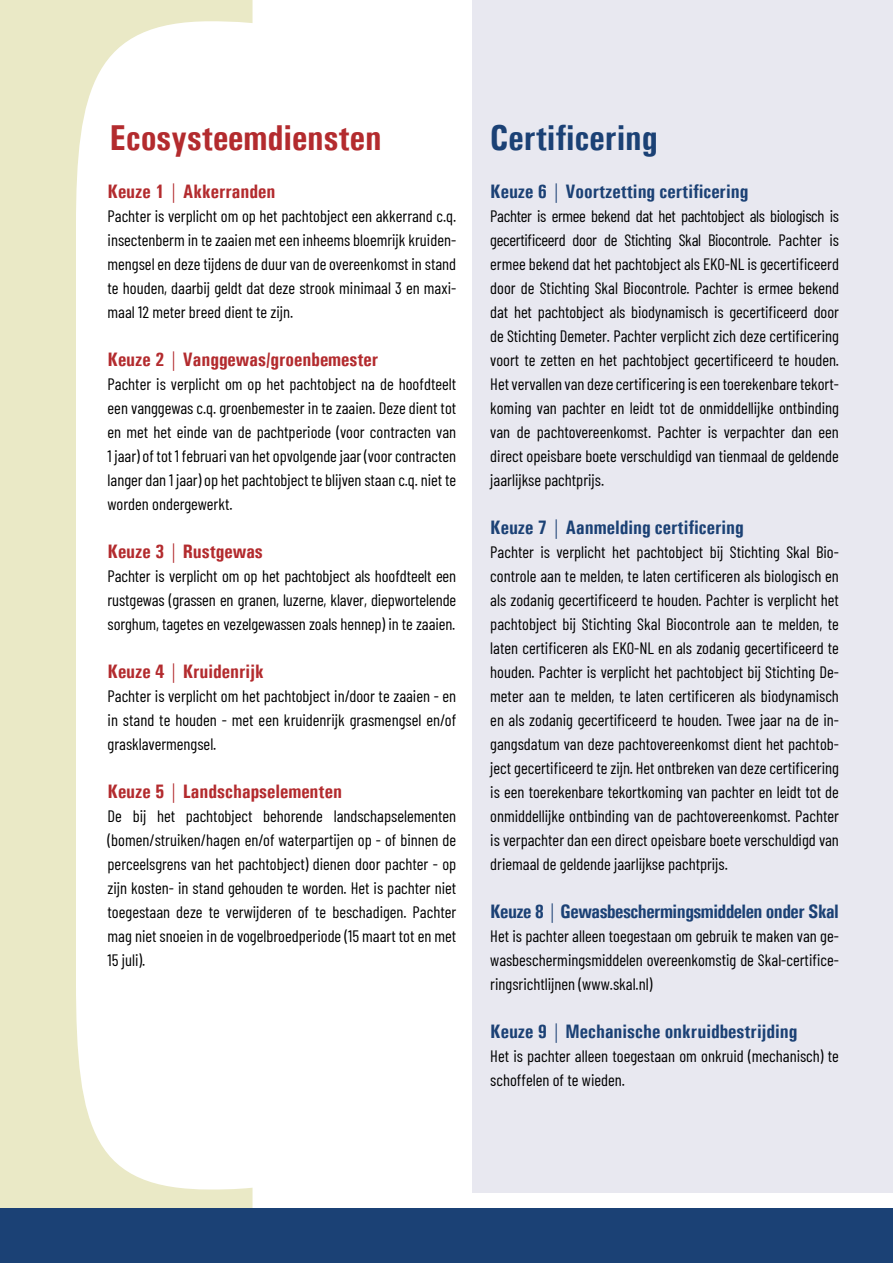
<style>
.page{position:relative;width:893px;height:1263px;background:#fff}
.page>*{position:absolute;margin:0;border:0;box-sizing:border-box;transform-origin:0 0}
.t1{font:700 condensed 36px "Univers";color:#b32b2e}
.t2{font:700 condensed 36px "Univers";color:#1b4175}
.t3{font:700 condensed 19.5px "Univers";color:#b32b2e}
.t4{font:700 condensed 19.5px "Univers";color:#1b4175}
.t5{font:700 condensed 19.5px "Univers";letter-spacing:-.025em;color:#1b4175}
.t6{font:16.5px/24px "Barlow Condensed";color:#000;text-align:justify}
</style>
<div class="page">
<div style="left:473px;top:0;width:420px;height:1192px;background:#e8e8f0"></div>
<svg style="left:0;top:0;width:253px;height:1209px"></svg>
<div style="left:0;top:1209px;width:893px;height:54px;background:#1b4175"></div>
<h1 class="t1" style="left:109px;top:116px;width:274px">Ecosysteemdiensten</h1>
<h1 class="t2" style="left:490px;top:116px;width:169px">Certificering</h1>
<p class="t3" style="left:108px;top:180px;width:169px">Keuze 1 | Akkerranden</p>
<p class="t6" style="left:108px;top:203px;width:350px">Pachter is verplicht om op het pachtobject een akkerrand c.q. insectenberm in te zaaien met een inheems bloemrijk kruiden&shy;mengsel en deze tijdens de duur van de overeenkomst in stand te houden, daarbij geldt dat deze strook minimaal 3 en maxi&shy;maal 12 meter breed dient te zijn.</p>
<p class="t3" style="left:108px;top:348px;width:272px">Keuze 2 | Vanggewas/groenbemester</p>
<p class="t6" style="left:108px;top:371px;width:350px">Pachter is verplicht om op het pachtobject na de hoofdteelt een vanggewas c.q. groenbemester in te zaaien. Deze dient tot en met het einde van de pachtperiode (voor contracten van 1 jaar) of tot 1 februari van het opvolgende jaar (voor contracten langer dan 1 jaar) op het pachtobject te blijven staan c.q. niet te worden ondergewerkt.</p>
<p class="t3" style="left:108px;top:540px;width:157px">Keuze 3 | Rustgewas</p>
<p class="t6" style="left:108px;top:563px;width:350px">Pachter is verplicht om op het pachtobject als hoofdteelt een rustgewas (grassen en granen, luzerne, klaver, diepwortelende sorghum, tagetes en vezelgewassen zoals hennep) in te zaaien.</p>
<p class="t3" style="left:108px;top:660px;width:158px">Keuze 4 | Kruidenrijk</p>
<p class="t6" style="left:108px;top:683px;width:350px">Pachter is verplicht om het pachtobject in/door te zaaien - en in stand te houden - met een kruidenrijk grasmengsel en/of grasklavermengsel.</p>
<p class="t3" style="left:108px;top:780px;width:236px">Keuze 5 | Landschapselementen</p>
<p class="t6" style="left:108px;top:803px;width:350px">De bij het pachtobject behorende landschapselementen (bomen/struiken/hagen en/of waterpartijen op - of binnen de perceelsgrens van het pachtobject) dienen door pachter - op zijn kosten- in stand gehouden te worden. Het is pachter niet toegestaan deze te verwijderen of te beschadigen. Pachter mag niet snoeien in de vogelbroedperiode (15 maart tot en met 15 juli).</p>
<p class="t4" style="left:490px;top:180px;width:260px">Keuze 6 | Voortzetting certificering</p>
<p class="t6" style="left:490px;top:203px;width:350px">Pachter is ermee bekend dat het pachtobject als biologisch is gecertificeerd door de Stichting Skal Biocontrole. Pachter is ermee bekend dat het pachtobject als EKO-NL is gecertificeerd door de Stichting Skal Biocontrole. Pachter is ermee bekend dat het pachtobject als biodynamisch is gecertificeerd door de Stichting Demeter. Pachter verplicht zich deze certificering voort te zetten en het pachtobject gecertificeerd te houden.<br>Het vervallen van deze certificering is een toerekenbare tekort&shy;koming van pachter en leidt tot de onmiddellijke ontbinding van de pachtovereenkomst. Pachter is verpachter dan een direct opeisbare boete verschuldigd van tienmaal de geldende jaarlijkse pachtprijs.</p>
<p class="t4" style="left:490px;top:516px;width:255px">Keuze 7 | Aanmelding certificering</p>
<p class="t6" style="left:490px;top:539px;width:350px">Pachter is verplicht het pachtobject bij Stichting Skal Bio&shy;controle aan te melden, te laten certificeren als biologisch en als zodanig gecertificeerd te houden. Pachter is verplicht het pachtobject bij Stichting Skal Biocontrole aan te melden, te laten certificeren als EKO-NL en als zodanig gecertificeerd te houden. Pachter is verplicht het pachtobject bij Stichting De&shy;meter aan te melden, te laten certificeren als biodynamisch en als zodanig gecertificeerd te houden. Twee jaar na de in&shy;gangsdatum van deze pachtovereenkomst dient het pachtob&shy;ject gecertificeerd te zijn. Het ontbreken van deze certificering is een toerekenbare tekortkoming van pachter en leidt tot de onmiddellijke ontbinding van de pachtovereenkomst. Pachter is verpachter dan een direct opeisbare boete verschuldigd van driemaal de geldende jaarlijkse pachtprijs.</p>
<p class="t5" style="left:490px;top:900px;width:350px">Keuze 8 | Gewasbeschermingsmiddelen onder Skal</p>
<p class="t6" style="left:490px;top:923px;width:350px">Het is pachter alleen toegestaan om gebruik te maken van ge&shy;wasbeschermingsmiddelen overeenkomstig de Skal-certifice&shy;ringsrichtlijnen (www.skal.nl)</p>
<p class="t4" style="left:490px;top:1020px;width:309px">Keuze 9 | Mechanische onkruidbestrijding</p>
<p class="t6" style="left:490px;top:1043px;width:350px">Het is pachter alleen toegestaan om onkruid (mechanisch) te schoffelen of te wieden.</p>
</div>
